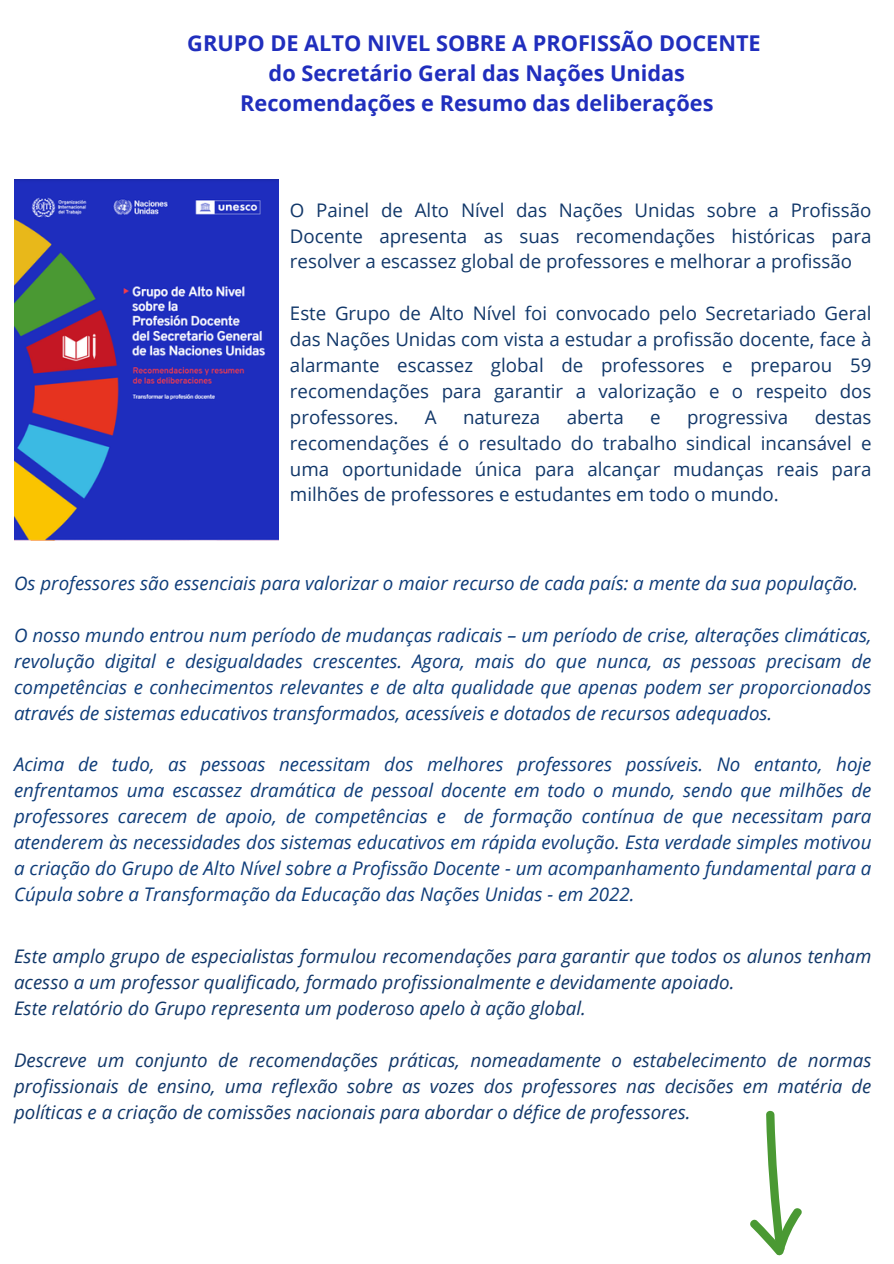
<style>
.page{position:relative;width:894px;height:1264px;background:#fff}
.page>*{position:absolute;margin:0;border:0;box-sizing:border-box;transform-origin:0 0}
.t1{font:700 21.75px/30.3px "Open Sans";color:#202ebd;text-align:center}
.t2{font:italic 18.75px/26px "Open Sans";color:#0e3c79;text-align:justify}
.t3{font:18.75px/25.8px "Open Sans";color:#113769;text-align:justify}
.t4{font:italic 18.75px/26px "Open Sans";color:#113769}
</style>
<div class="page">
<img style="left:14px;top:180px;width:264px;height:361px">
<svg style="left:750px;top:1110px;width:52px;height:146px"></svg>
<p class="t1" style="left:187px;top:27px;width:575px">GRUPO DE ALTO NIVEL SOBRE A PROFISSÃO DOCENTE do Secretário Geral das Nações Unidas<br>Recomendações e Resumo das deliberações</p>
<p class="t3" style="left:290px;top:196px;width:583px">O Painel de Alto Nível das Nações Unidas sobre a Profissão Docente apresenta as suas recomendações históricas para resolver a escassez global de professores e melhorar a profissão</p>
<p class="t3" style="left:290px;top:300px;width:583px">Este Grupo de Alto Nível foi convocado pelo Secretariado Geral das Nações Unidas com vista a estudar a profissão docente, face à alarmante escassez global de professores e preparou 59 recomendações para garantir a valorização e o respeito dos professores.</p>
<p class="t3" style="left:290px;top:403px;width:583px;text-indent:524px">destas recomendações é o resultado do trabalho sindical incansável e uma oportunidade única para alcançar mudanças reais para milhões de professores e estudantes em todo o mundo.</p>
<p class="t3" style="left:424px;top:403px;width:13px">A</p>
<p class="t3" style="left:463px;top:403px;width:79px">natureza</p>
<p class="t3" style="left:566px;top:403px;width:59px">aberta</p>
<p class="t3" style="left:650px;top:403px;width:12px">e</p>
<p class="t3" style="left:687px;top:403px;width:103px">progressiva</p>
<p class="t2" style="left:14px;top:570px;width:845px">Os professores são essenciais para valorizar o maior recurso de cada país: a mente da sua população.</p>
<p class="t2" style="left:14px;top:621px;width:858px">O nosso mundo entrou num período de mudanças radicais – um período de crise, alterações climáticas, revolução digital e desigualdades crescentes. Agora, mais do que nunca, as pessoas precisam de competências e conhecimentos relevantes e de alta qualidade que apenas podem ser proporcionados através de sistemas educativos transformados, acessíveis e dotados de recursos adequados.</p>
<p class="t2" style="left:14px;top:751px;width:858px">Acima de tudo, as pessoas necessitam dos melhores professores possíveis. No entanto, hoje enfrentamos uma escassez dramática de pessoal docente em todo o mundo, sendo que milhões de professores carecem de apoio, de competências e de formação contínua de que necessitam para atenderem às necessidades dos sistemas educativos em rápida evolução. Esta verdade simples motivou a criação do Grupo de Alto Nível sobre a Profissão Docente - um acompanhamento fundamental para a Cúpula sobre a Transformação da Educação das Nações Unidas - em 2022.</p>
<p class="t4" style="left:14px;top:943px;width:858px">Este amplo grupo de especialistas formulou recomendações para garantir que todos os alunos tenham acesso a um professor qualificado, formado profissionalmente e devidamente apoiado.</p>
<p class="t4" style="left:14px;top:994px;width:573px">Este relatório do Grupo representa um poderoso apelo à ação global.</p>
<p class="t4" style="left:14px;top:1046px;width:858px;text-align:justify">Descreve um conjunto de recomendações práticas, nomeadamente o estabelecimento de normas profissionais de ensino, uma reflexão sobre as vozes dos professores nas decisões em matéria de políticas e a criação de comissões nacionais para abordar o défice de professores.</p>
</div>
